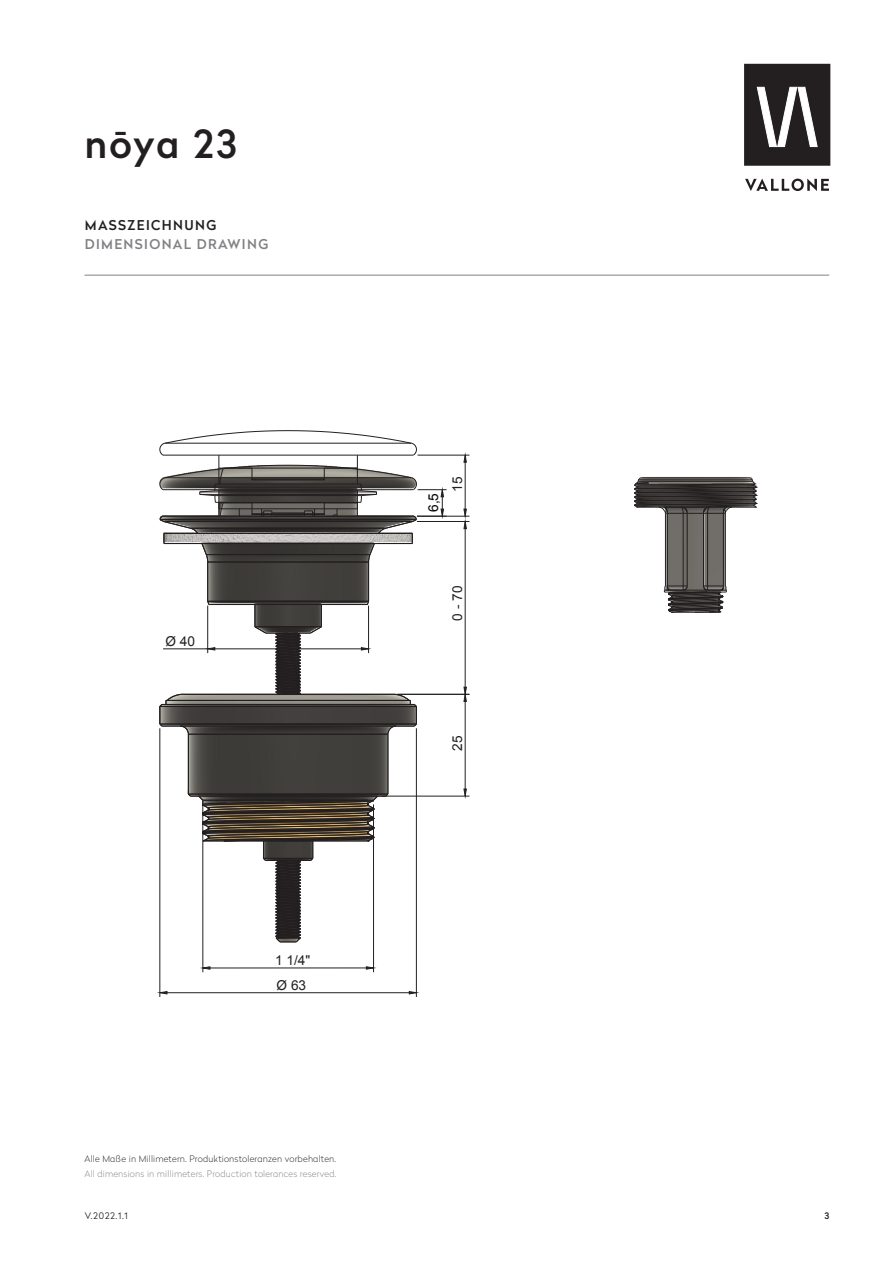
<style>
.page{position:relative;width:893px;height:1263px;background:#fff}
.page>*{position:absolute;margin:0;border:0;box-sizing:border-box;transform-origin:0 0}
.t1{font:500 38.55px "Radikal";letter-spacing:.05em;color:#231f20}
.t2{font:13.65px/24.6px "Arial";color:#231f20}
.t3{font:13.65px "Arial";color:#000}
.Überschrift_EN{font:500 13.5px "Radikal";letter-spacing:.1em;color:#808285}
.Überschrift_DE{font:500 13.5px "Radikal";letter-spacing:.1em;color:#231f20}
.t4{font:100 9px "Radikal";letter-spacing:.02em;color:#808285}
.t5{font:100 9px "Radikal";letter-spacing:.02em;color:#231f20}
.t6{font:300 9px "Radikal";color:#231f20}
.t7{font:500 9px "Radikal";color:#231f20}
</style>
<div class="page">
<svg style="left:745px;top:179px;width:84px;height:12px"></svg>
<div style="left:745px;top:65px;width:84px;height:99px;background:#231f20"></div>
<div style="left:744px;top:64px;width:86px;height:102px;border:3px solid #231f20"></div>
<svg style="left:757px;top:87px;width:61px;height:60px"></svg>
<hr style="left:84px;top:275px;width:745px;height:1px;background:#808285">
<img style="left:163px;top:466px;width:562px;height:476px">
<hr style="left:707px;top:513px;width:1px;height:73px;background:#231f20">
<hr style="left:723px;top:513px;width:1px;height:73px;background:#231f20">
<hr style="left:703px;top:513px;width:1px;height:73px;background:#231f20">
<hr style="left:683px;top:513px;width:1px;height:73px;background:#231f20">
<hr style="left:687px;top:513px;width:1px;height:73px;background:#231f20">
<hr style="left:667px;top:513px;width:1px;height:73px;background:#231f20">
<hr style="left:665px;top:513px;width:1px;height:73px;background:#231f20">
<hr style="left:725px;top:513px;width:1px;height:73px;background:#231f20">
<svg style="left:634px;top:477px;width:123px;height:37px"></svg>
<svg style="left:664px;top:585px;width:63px;height:28px"></svg>
<svg style="left:275px;top:632px;width:26px;height:62px"></svg>
<hr style="left:162px;top:704px;width:252px;height:1px;background:#231f20">
<hr style="left:160px;top:706px;width:256px;height:1px;background:#231f20">
<hr style="left:162px;top:726px;width:252px;height:1px;background:#231f20">
<hr style="left:160px;top:724px;width:256px;height:1px;background:#231f20">
<hr style="left:190px;top:796px;width:196px;height:1px;background:#231f20">
<hr style="left:188px;top:794px;width:200px;height:1px;background:#231f20">
<hr style="left:188px;top:734px;width:200px;height:1px;background:#231f20">
<hr style="left:388px;top:734px;width:1px;height:60px;background:#231f20">
<hr style="left:188px;top:734px;width:1px;height:60px;background:#231f20">
<svg style="left:198px;top:795px;width:180px;height:148px"></svg>
<hr style="left:166px;top:700px;width:244px;height:1px;background:#231f20">
<hr style="left:183px;top:694px;width:210px;height:1px;background:#231f20">
<svg style="left:387px;top:693px;width:30px;height:42px"></svg>
<svg style="left:159px;top:693px;width:30px;height:42px"></svg>
<hr style="left:209px;top:604px;width:158px;height:1px;background:#231f20">
<hr style="left:208px;top:601px;width:161px;height:1px;background:#231f20">
<hr style="left:255px;top:626px;width:66px;height:1px;background:#231f20">
<hr style="left:266px;top:633px;width:45px;height:1px;background:#231f20">
<hr style="left:368px;top:562px;width:1px;height:39px;background:#231f20">
<hr style="left:207px;top:562px;width:1px;height:39px;background:#231f20">
<svg style="left:254px;top:605px;width:12px;height:29px"></svg>
<svg style="left:310px;top:605px;width:12px;height:29px"></svg>
<svg style="left:159px;top:430px;width:288px;height:133px"></svg>
<hr style="left:417px;top:516px;width:52px;height:1px;background:#231f20">
<hr style="left:418px;top:455px;width:51px;height:1px;background:#231f20">
<hr style="left:465px;top:462px;width:1px;height:47px;background:#231f20">
<svg style="left:463px;top:454px;width:4px;height:9px"></svg>
<hr style="left:417px;top:521px;width:52px;height:1px;background:#231f20">
<hr style="left:465px;top:529px;width:1px;height:158px;background:#231f20">
<svg style="left:463px;top:508px;width:4px;height:21px"></svg>
<hr style="left:203px;top:804px;width:1px;height:168px;background:#231f20">
<hr style="left:373px;top:804px;width:1px;height:168px;background:#231f20">
<hr style="left:210px;top:968px;width:156px;height:1px;background:#231f20">
<svg style="left:202px;top:966px;width:9px;height:4px"></svg>
<svg style="left:366px;top:966px;width:7px;height:4px"></svg>
<hr style="left:160px;top:728px;width:1px;height:269px;background:#231f20">
<hr style="left:416px;top:728px;width:1px;height:269px;background:#231f20">
<hr style="left:167px;top:992px;width:242px;height:1px;background:#231f20">
<svg style="left:159px;top:991px;width:9px;height:4px"></svg>
<svg style="left:408px;top:991px;width:9px;height:4px"></svg>
<hr style="left:397px;top:694px;width:72px;height:1px;background:#231f20">
<hr style="left:382px;top:796px;width:87px;height:1px;background:#231f20">
<hr style="left:465px;top:701px;width:1px;height:88px;background:#231f20">
<svg style="left:463px;top:686px;width:4px;height:16px"></svg>
<svg style="left:463px;top:788px;width:4px;height:9px"></svg>
<hr style="left:207px;top:606px;width:1px;height:47px;background:#231f20">
<hr style="left:368px;top:606px;width:1px;height:47px;background:#231f20">
<hr style="left:215px;top:649px;width:146px;height:1px;background:#231f20">
<hr style="left:163px;top:649px;width:45px;height:1px;background:#231f20">
<svg style="left:361px;top:647px;width:8px;height:4px"></svg>
<svg style="left:207px;top:647px;width:9px;height:4px"></svg>
<h1 class="t1" style="left:84px;top:116px;width:153px">nōya 23</h1>
<p class="Überschrift_DE" style="left:85px;top:215px;width:133px">MASSZEICHNUNG</p>
<p class="Überschrift_EN" style="left:85px;top:235px;width:185px">DIMENSIONAL DRAWING</p>
<p class="t2" style="left:165px;top:629px;width:31px">Ø 40</p>
<p class="t2" style="left:275px;top:948px;width:37px">1 1/4"<br>Ø 63</p>
<p class="t5" style="left:84px;top:1152px;width:253px">Alle Maße in Millimetern. Produktionstoleranzen vorbehalten.</p>
<p class="t4" style="left:84px;top:1167px;width:253px">All dimensions in millimeters. Production tolerances reserved.</p>
<p class="t3" style="left:424px;top:512px;width:20px;rotate:-90deg">6,5</p>
<p class="t2" style="left:445px;top:491px;width:17px;rotate:-90deg">15</p>
<p class="t2" style="left:445px;top:621px;width:36px;rotate:-90deg">0 - 70</p>
<p class="t2" style="left:445px;top:751px;width:17px;rotate:-90deg">25</p>
<p class="t6" style="left:85px;top:1209px;width:45px">V.2022.1.1</p>
<p class="t7" style="left:824px;top:1209px;width:6px">3</p>
</div>
